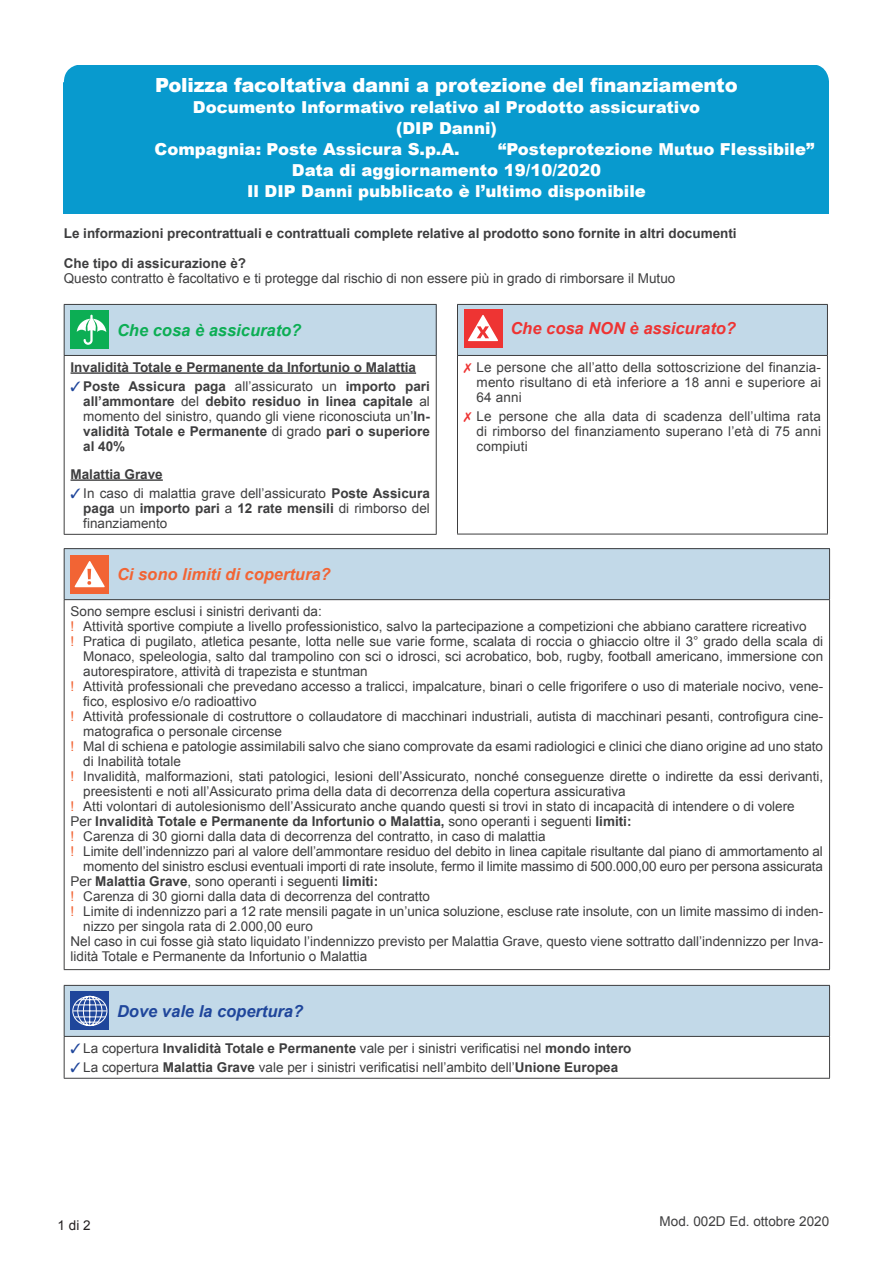
<style>
.page{position:relative;width:893px;height:1263px;background:#fff}
.page>*{position:absolute;margin:0;border:0;box-sizing:border-box;transform-origin:0 0}
.TITOLO{font:900 19.5px "Arial";letter-spacing:-.01em;color:#fff}
.SOTTO_TITOLO{font:900 16.5px/21px "Arial";color:#fff;text-align:center}
.titolo_corsivo{font:italic 700 16.5px "Arial";color:#f26434}
.titolo_corsivo-2{font:italic 700 16.5px "Arial";color:#ee3433}
.titolo_corsivo-3{font:italic 700 16.5px "Arial";color:#1f469b}
.titolo_corsivo-4{font:italic 700 16.5px "Arial";color:#0cae54}
.testo{font:13.5px/15px "Arial";color:#3e3e3f}
.testo-2{font:700 13.5px/15px "Arial";color:#3e3e3f;text-align:justify}
.t1{font:13.5px "Arial";color:#231f20}
.s1{color:#1f469b}
.s2{font-weight:400}
.s3{font-weight:700}
.s4{color:#ee3433}
.s5{color:#f26434}
</style>
<div class="page">
<div style="left:64px;top:65px;width:765px;height:149px;background:#089ace"></div>
<div style="left:64px;top:304px;width:372px;height:51px;background:#c2d9e8"></div>
<hr style="left:64px;top:304px;width:373px;height:1px;background:#3e3e3f">
<hr style="left:64px;top:305px;width:1px;height:50px;background:#3e3e3f">
<hr style="left:436px;top:305px;width:1px;height:50px;background:#3e3e3f">
<hr style="left:64px;top:355px;width:373px;height:1px;background:#3e3e3f">
<hr style="left:64px;top:356px;width:1px;height:178px;background:#3e3e3f">
<hr style="left:436px;top:356px;width:1px;height:178px;background:#3e3e3f">
<hr style="left:64px;top:534px;width:373px;height:1px;background:#3e3e3f">
<div style="left:71px;top:311px;width:38px;height:38px;background:#0cae54"></div>
<svg style="left:77px;top:315px;width:29px;height:30px"></svg>
<hr style="left:71px;top:372px;width:345px;height:2px;background:#3e3e3f">
<hr style="left:71px;top:479px;width:92px;height:2px;background:#3e3e3f">
<div style="left:457px;top:304px;width:370px;height:51px;background:#c2d9e8"></div>
<hr style="left:457px;top:304px;width:371px;height:1px;background:#3e3e3f">
<hr style="left:457px;top:305px;width:1px;height:50px;background:#3e3e3f">
<hr style="left:827px;top:305px;width:1px;height:50px;background:#3e3e3f">
<hr style="left:457px;top:355px;width:371px;height:1px;background:#3e3e3f">
<hr style="left:457px;top:356px;width:1px;height:178px;background:#3e3e3f">
<hr style="left:827px;top:356px;width:1px;height:178px;background:#3e3e3f">
<hr style="left:457px;top:534px;width:371px;height:1px;background:#3e3e3f">
<div style="left:464px;top:309px;width:38px;height:38px;background:#ee3433"></div>
<svg style="left:468px;top:315px;width:30px;height:26px"></svg>
<div style="left:64px;top:549px;width:766px;height:51px;background:#c2d9e8"></div>
<hr style="left:64px;top:548px;width:766px;height:1px;background:#3e3e3f">
<hr style="left:64px;top:549px;width:1px;height:50px;background:#3e3e3f">
<hr style="left:829px;top:549px;width:1px;height:50px;background:#3e3e3f">
<hr style="left:64px;top:599px;width:766px;height:1px;background:#3e3e3f">
<hr style="left:64px;top:600px;width:1px;height:369px;background:#3e3e3f">
<hr style="left:829px;top:600px;width:1px;height:369px;background:#3e3e3f">
<hr style="left:64px;top:969px;width:766px;height:1px;background:#3e3e3f">
<div style="left:71px;top:555px;width:38px;height:38px;background:#f26434"></div>
<svg style="left:74px;top:561px;width:31px;height:26px"></svg>
<div style="left:64px;top:985px;width:766px;height:51px;background:#c2d9e8"></div>
<hr style="left:64px;top:985px;width:766px;height:1px;background:#3e3e3f">
<hr style="left:64px;top:986px;width:1px;height:50px;background:#3e3e3f">
<hr style="left:829px;top:986px;width:1px;height:50px;background:#3e3e3f">
<hr style="left:64px;top:1036px;width:766px;height:1px;background:#3e3e3f">
<hr style="left:64px;top:1037px;width:1px;height:41px;background:#3e3e3f">
<hr style="left:829px;top:1037px;width:1px;height:41px;background:#3e3e3f">
<hr style="left:64px;top:1078px;width:766px;height:1px;background:#3e3e3f">
<div style="left:71px;top:992px;width:38px;height:38px;background:#1f469b"></div>
<svg style="left:72px;top:995px;width:36px;height:31px"></svg>
<p class="TITOLO" style="left:155px;top:70px;width:584px">Polizza facoltativa danni a protezione del finanziamento</p>
<p class="SOTTO_TITOLO" style="left:193px;top:96px;width:509px">Documento Informativo relativo al Prodotto assicurativo (DIP Danni)</p>
<p class="SOTTO_TITOLO" style="left:155px;top:138px;width:307px">Compagnia: Poste Assicura S.p.A.</p>
<p class="SOTTO_TITOLO" style="left:498px;top:138px;width:318px">“Posteprotezione Mutuo Flessibile”</p>
<p class="SOTTO_TITOLO" style="left:292px;top:159px;width:311px">Data di aggiornamento 19/10/2020</p>
<p class="SOTTO_TITOLO" style="left:247px;top:180px;width:400px">Il DIP Danni pubblicato è l’ultimo disponibile</p>
<p class="testo-2" style="left:64px;top:226px;width:674px">Le informazioni precontrattuali e contrattuali complete relative al prodotto sono fornite in altri documenti</p>
<p class="testo-2" style="left:64px;top:256px;width:184px">Che tipo di assicurazione è?</p>
<p class="testo" style="left:64px;top:271px;width:613px">Questo contratto è facoltativo e ti protegge dal rischio di non essere più in grado di rimborsare il Mutuo</p>
<p class="titolo_corsivo-4" style="left:117px;top:319px;width:186px">Che cosa è assicurato?</p>
<p class="testo-2" style="left:71px;top:360px;width:347px">Invalidità Totale e Permanente da Infortunio o Malattia</p>
<p class="testo-2" style="left:83px;top:379px;width:348px;text-indent:-13px"><span class="s1">✓</span> Poste Assicura paga <span class="s2">all’assicurato un</span> importo pari all’ammontare <span class="s2">del</span> debito residuo in linea capitale <span class="s2">al momento del sinistro, quando gli viene riconosciuta un’</span>In&shy;validità Totale e Permanente <span class="s2">di grado</span> pari o superiore al 40%</p>
<p class="testo-2" style="left:71px;top:467px;width:94px">Malattia Grave</p>
<p class="testo" style="left:83px;top:486px;width:348px;text-align:justify;text-indent:-13px"><span class="s1">✓</span> In caso di malattia grave dell’assicurato <span class="s3">Poste Assicura paga</span> un <span class="s3">importo pari</span> a <span class="s3">12 rate mensili</span> di rimborso del finanziamento</p>
<p class="titolo_corsivo-2" style="left:510px;top:317px;width:227px">Che cosa NON è assicurato?</p>
<p class="testo" style="left:477px;top:360px;width:346px;text-align:justify;text-indent:-13px"><span class="s4">✗</span> Le persone che all’atto della sottoscrizione del finanzia&shy;mento risultano di età inferiore a 18 anni e superiore ai 64 anni</p>
<p class="testo" style="left:477px;top:409px;width:346px;text-align:justify;text-indent:-13px"><span class="s4">✗</span> Le persone che alla data di scadenza dell’ultima rata di rimborso del finanziamento superano l’età di 75 anni compiuti</p>
<p class="titolo_corsivo" style="left:117px;top:563px;width:215px">Ci sono limiti di copertura?</p>
<p class="testo" style="left:71px;top:604px;width:253px">Sono sempre esclusi i sinistri derivanti da:</p>
<p class="testo" style="left:71px;top:619px;width:738px"><span class="s5">!</span> Attività sportive compiute a livello professionistico, salvo la partecipazione a competizioni che abbiano carattere ricreativo</p>
<p class="testo" style="left:83px;top:634px;width:741px;text-align:justify;text-indent:-13px"><span class="s5">!</span> Pratica di pugilato, atletica pesante, lotta nelle sue varie forme, scalata di roccia o ghiaccio oltre il 3° grado della scala di Monaco, speleologia, salto dal trampolino con sci o idrosci, sci acrobatico, bob, rugby, football americano, immersione con autorespiratore, attività di trapezista e stuntman</p>
<p class="testo" style="left:83px;top:679px;width:741px;text-indent:-13px"><span class="s5">!</span> Attività professionali che prevedano accesso a tralicci, impalcature, binari o celle frigorifere o uso di materiale nocivo, vene&shy;fico, esplosivo e/o radioattivo</p>
<p class="testo" style="left:83px;top:709px;width:741px;text-indent:-13px"><span class="s5">!</span> Attività professionale di costruttore o collaudatore di macchinari industriali, autista di macchinari pesanti, controfigura cine&shy;matografica o personale circense</p>
<p class="testo" style="left:83px;top:739px;width:741px;text-indent:-13px"><span class="s5">!</span> Mal di schiena e patologie assimilabili salvo che siano comprovate da esami radiologici e clinici che diano origine ad uno stato di Inabilità totale</p>
<p class="testo" style="left:83px;top:769px;width:741px;text-indent:-13px"><span class="s5">!</span> Invalidità, malformazioni, stati patologici, lesioni dell’Assicurato, nonché conseguenze dirette o indirette da essi derivanti, preesistenti e noti all’Assicurato prima della data di decorrenza della copertura assicurativa</p>
<p class="testo" style="left:71px;top:799px;width:726px"><span class="s5">!</span> Atti volontari di autolesionismo dell’Assicurato anche quando questi si trovi in stato di incapacità di intendere o di volere</p>
<p class="testo-2" style="left:71px;top:814px;width:562px"><span class="s2">Per</span> Invalidità Totale e Permanente da Infortunio o Malattia, <span class="s2">sono operanti i seguenti</span> limiti:</p>
<p class="testo" style="left:71px;top:829px;width:476px"><span class="s5">!</span> Carenza di 30 giorni dalla data di decorrenza del contratto, in caso di malattia</p>
<p class="testo" style="left:71px;top:844px;width:754px;text-align:right"><span class="s5">!</span> Limite dell’indennizzo pari al valore dell’ammontare residuo del debito in linea capitale risultante dal piano di ammortamento al momento del sinistro esclusi eventuali importi di rate insolute, fermo il limite massimo di 500.000,00 euro per persona assicurata</p>
<p class="testo" style="left:71px;top:874px;width:309px">Per <span class="s3">Malattia Grave</span>, sono operanti i seguenti <span class="s3">limiti:</span></p>
<p class="testo" style="left:71px;top:889px;width:361px"><span class="s5">!</span> Carenza di 30 giorni dalla data di decorrenza del contratto</p>
<p class="testo" style="left:83px;top:904px;width:741px;text-indent:-13px"><span class="s5">!</span> Limite di indennizzo pari a 12 rate mensili pagate in un’unica soluzione, escluse rate insolute, con un limite massimo di inden&shy;nizzo per singola rata di 2.000,00 euro</p>
<p class="testo" style="left:71px;top:934px;width:754px">Nel caso in cui fosse già stato liquidato l’indennizzo previsto per Malattia Grave, questo viene sottratto dall’indennizzo per Inva&shy;lidità Totale e Permanente da Infortunio o Malattia</p>
<p class="titolo_corsivo-3" style="left:117px;top:1000px;width:188px">Dove vale la copertura?</p>
<p class="testo" style="left:71px;top:1040px;width:562px"><span class="s1">✓</span> La copertura <span class="s3">Invalidità Totale e Permanente</span> vale per i sinistri verificatisi nel <span class="s3">mondo intero</span></p>
<p class="testo" style="left:71px;top:1060px;width:549px"><span class="s1">✓</span> La copertura <span class="s3">Malattia Grave</span> vale per i sinistri verificatisi nell’ambito dell’<span class="s3">Unione Europea</span></p>
<p class="t1" style="left:58px;top:1217px;width:35px">1 di 2</p>
<p class="testo" style="left:660px;top:1214px;width:171px">Mod. 002D Ed. ottobre 2020</p>
</div>
